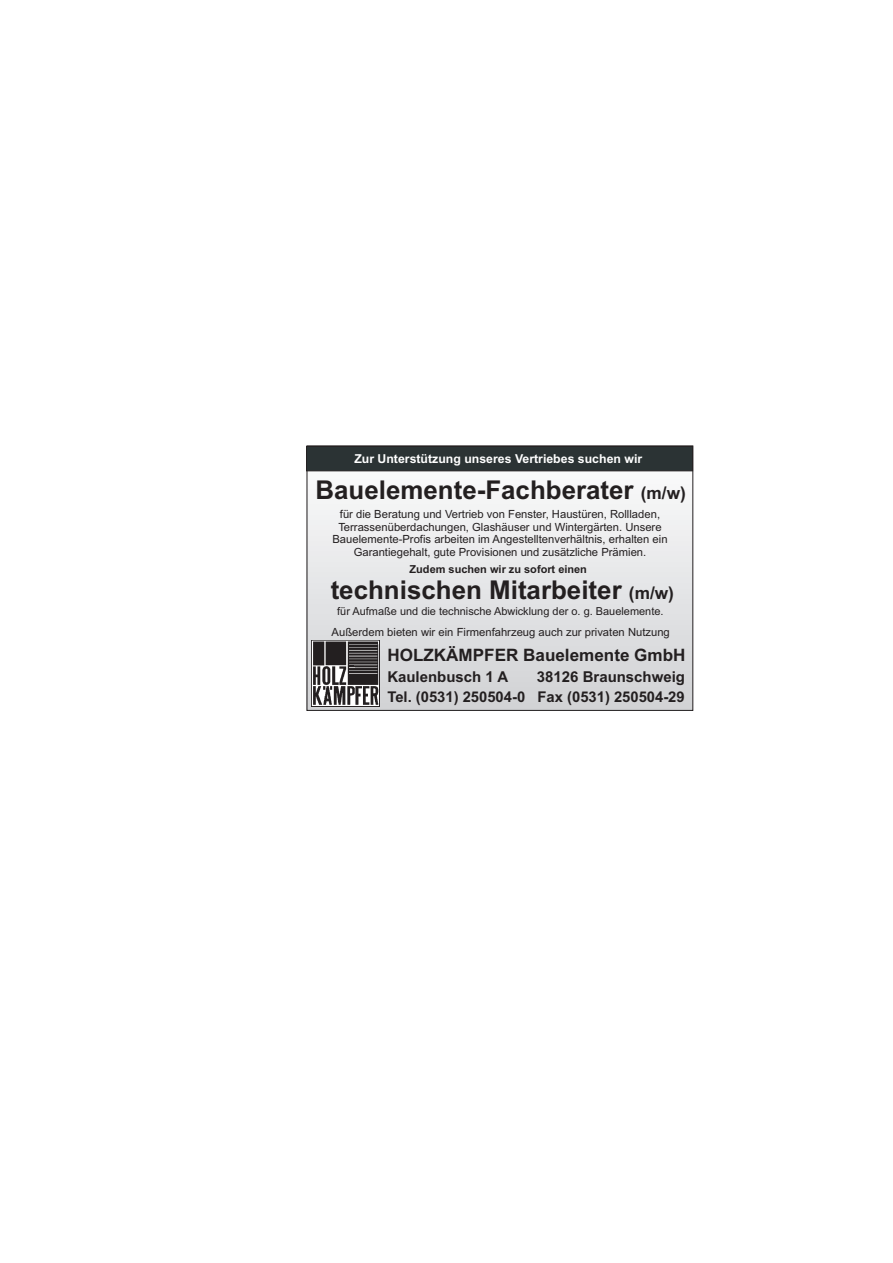
<style>
.page{position:relative;width:893px;height:1263px;background:#fff}
.page>*{position:absolute;margin:0;border:0;box-sizing:border-box;transform-origin:0 0}
.t1{font:700 25.95px "Arial";color:#231f20}
.t2{font:700 17.1px "Arial";color:#231f20}
.t3{font:700 15px "Arial";color:#231f20}
.t4{font:700 14.85px "Arial";color:#231f20}
.t5{font:700 12.3px "Arial";color:#fff}
.t6{font:11.25px/12.6px "Arial";color:#231f20;text-align:center}
.t7{font:10.95px "Arial";color:#231f20}
.t8{font:700 10.95px "Arial";color:#231f20}
.s1{font-size:17.25px}
</style>
<div class="page">
<svg style="left:309px;top:471px;width:382px;height:237px"></svg>
<div style="left:306px;top:446px;width:387px;height:25px;background:#2b3334"></div>
<img style="left:311px;top:640px;width:68px;height:67px">
<p class="t5" style="left:354px;top:454px;width:289px">Zur Unterstützung unseres Vertriebes suchen wir</p>
<h1 class="t1" style="left:316px;top:480px;width:372px">Bauelemente-Fachberater <span class="s1">(m/w)</span></h1>
<p class="t6" style="left:332px;top:509px;width:337px">für die Beratung und Vertrieb von Fenster, Haustüren, Rollladen, Terrassenüberdachungen, Glashäuser und Wintergärten. Unsere Bauelemente-Profis arbeiten im Angestelltenverhältnis, erhalten ein Garantiegehalt, gute Provisionen und zusätzliche Prämien.</p>
<p class="t8" style="left:410px;top:565px;width:179px">Zudem suchen wir zu sofort einen</p>
<p class="t7" style="left:337px;top:607px;width:328px">für Aufmaße und die technische Abwicklung der o. g. Bauelemente.</p>
<h1 class="t1" style="left:331px;top:580px;width:345px">technischen Mitarbeiter <span class="s1">(m/w)</span></h1>
<p class="t6" style="left:332px;top:627px;width:340px">Außerdem bieten wir ein Firmenfahrzeug auch zur privaten Nutzung</p>
<h2 class="t2" style="left:387px;top:648px;width:300px">HOLZKÄMPFER Bauelemente GmbH</h2>
<h3 class="t4" style="left:387px;top:692px;width:299px">Tel. (0531) 250504-0 Fax (0531) 250504-29</h3>
<h3 class="t3" style="left:387px;top:671px;width:122px">Kaulenbusch 1 A</h3>
<h3 class="t3" style="left:537px;top:671px;width:150px">38126 Braunschweig</h3>
</div>
